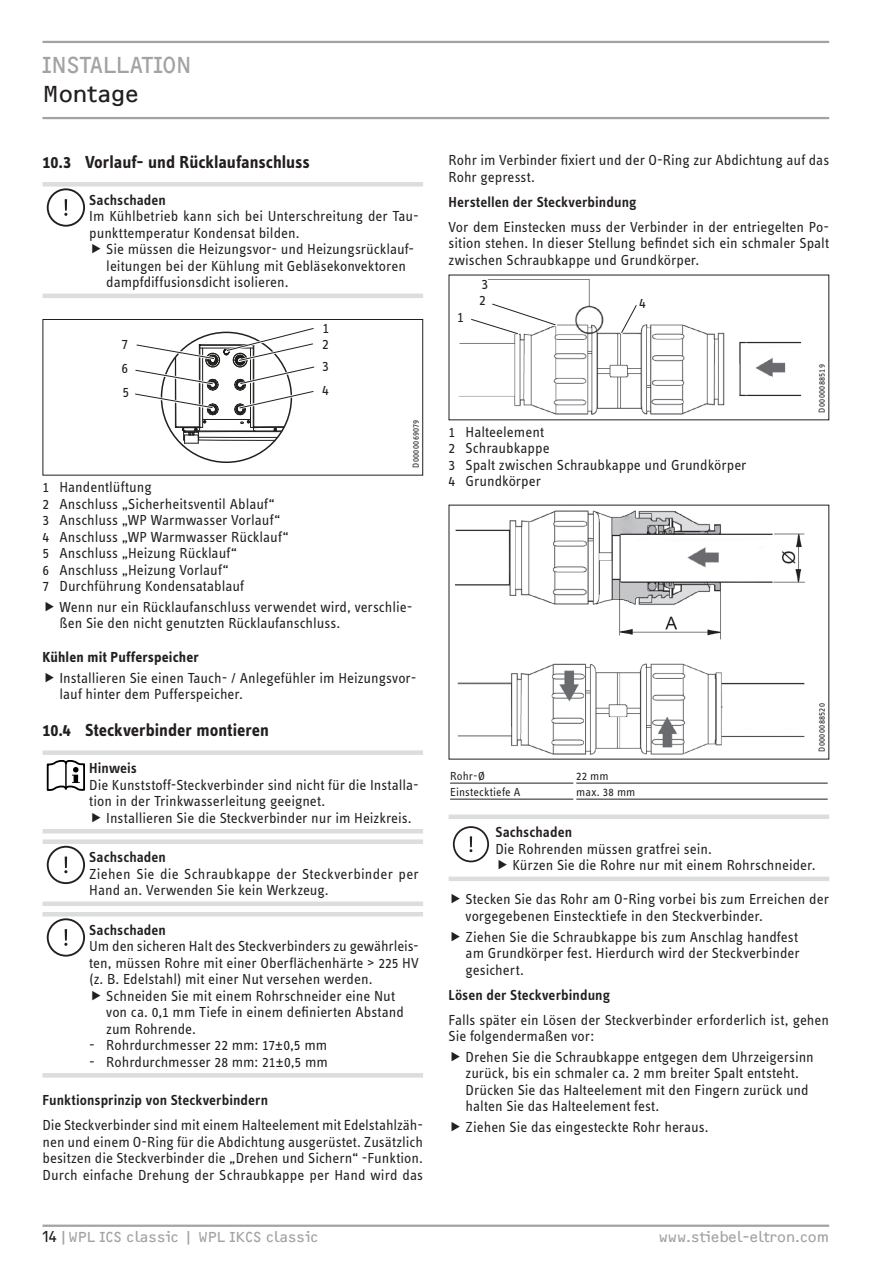
<style>
.page{position:relative;width:893px;height:1263px;background:#fff}
.page>*{position:absolute;margin:0;border:0;box-sizing:border-box;transform-origin:0 0}
.t1{font:24px "F2 FOCR Bczyk Com";color:#a1a3a6}
.t2{font:24px "F2 FOCR Bczyk Com";letter-spacing:-.01em;color:#231f20}
.t3{font:700 18px "STE Info Text";color:#231f20}
.t4{font:15px/16.5px "STE Info Text";color:#231f20}
.t5{font:600 15px "STE Info Text";letter-spacing:.005em;color:#231f20}
.t6{font:15px "F2 FOCR Bczyk Com";color:#a1a3a6}
.t7{font:700 15px "STE Info Text";letter-spacing:.005em;color:#231f20}
.t8{font:12px "STE Info Text";letter-spacing:.01em;color:#231f20}
.t9{font:9px "STE Info Text";letter-spacing:.035em;color:#231f20}
.s1{color:#231f20}
</style>
<div class="page">
<hr style="left:43px;top:41px;width:786px;height:2px;background:#a1a3a6">
<hr style="left:43px;top:117px;width:786px;height:2px;background:#a1a3a6">
<hr style="left:43px;top:1224px;width:786px;height:3px;background:#a1a3a6">
<div style="left:43px;top:182px;width:380px;height:5px;background:#dcdddf"></div>
<hr style="left:43px;top:294px;width:380px;height:4px;background:#dcdddf">
<svg style="left:47px;top:188px;width:38px;height:39px"></svg>
<div style="left:43px;top:319px;width:380px;height:156px;border:1px solid #231f20"></div>
<svg style="left:135px;top:328px;width:180px;height:116px"></svg>
<div style="left:43px;top:750px;width:380px;height:5px;background:#dcdddf"></div>
<hr style="left:43px;top:829px;width:380px;height:4px;background:#dcdddf">
<svg style="left:47px;top:760px;width:38px;height:31px"></svg>
<hr style="left:65px;top:763px;width:2px;height:25px;background:#000">
<div style="left:43px;top:839px;width:380px;height:5px;background:#dcdddf"></div>
<div style="left:43px;top:901px;width:380px;height:5px;background:#dcdddf"></div>
<svg style="left:47px;top:846px;width:38px;height:38px"></svg>
<hr style="left:43px;top:912px;width:380px;height:4px;background:#dcdddf">
<hr style="left:43px;top:1073px;width:380px;height:4px;background:#dcdddf">
<svg style="left:47px;top:918px;width:38px;height:39px"></svg>
<img style="left:458px;top:279px;width:344px;height:136px">
<div style="left:470px;top:318px;width:49px;height:17px;background:#fff"></div>
<svg style="left:471px;top:303px;width:85px;height:31px"></svg>
<div style="left:620px;top:304px;width:18px;height:30px;background:#fff"></div>
<svg style="left:621px;top:305px;width:16px;height:29px"></svg>
<img style="left:455px;top:510px;width:350px;height:245px">
<hr style="left:450px;top:783px;width:123px;height:1px;background:#231f20">
<hr style="left:576px;top:783px;width:252px;height:1px;background:#231f20">
<hr style="left:450px;top:799px;width:123px;height:1px;background:#231f20">
<hr style="left:576px;top:799px;width:252px;height:1px;background:#231f20">
<div style="left:449px;top:814px;width:380px;height:5px;background:#dcdddf"></div>
<div style="left:449px;top:876px;width:380px;height:5px;background:#dcdddf"></div>
<svg style="left:453px;top:826px;width:36px;height:36px"></svg>
<h1 class="t1" style="left:43px;top:51px;width:22px">Installati</h1>
<h1 class="t1" style="left:162px;top:51px;width:26px">on</h1>
<h1 class="t2" style="left:43px;top:80px;width:98px">Montage</h1>
<p class="t3" style="left:43px;top:151px;width:269px">10.3 Vorlauf- und Rücklaufanschluss</p>
<p class="t5" style="left:89px;top:191px;width:78px">Sachschaden</p>
<p class="t4" style="left:89px;top:208px;width:331px">Im Kühlbetrieb kann sich bei Unterschreitung der Tau&shy;punkttemperatur Kondensat bilden.</p>
<p class="t4" style="left:106px;top:241px;width:309px">Sie müssen die Heizungsvor- und Heizungsrücklauf&shy;leitungen bei der Kühlung mit Gebläsekonvektoren dampfdiffusionsdicht isolieren.</p>
<p class="t4" style="left:323px;top:320px;width:8px">1</p>
<p class="t4" style="left:122px;top:335px;width:8px">7</p>
<p class="t4" style="left:322px;top:335px;width:8px">2</p>
<p class="t4" style="left:122px;top:356px;width:9px;line-height:24.2px">6<br>5</p>
<p class="t4" style="left:322px;top:358px;width:8px">3</p>
<p class="t4" style="left:322px;top:381px;width:8px">4</p>
<p class="t9" style="left:411px;top:468px;width:50px;rotate:-90deg">D0000069079</p>
<p class="t4" style="left:43px;top:479px;width:248px">1 Handentlüftung<br>2 Anschluss „Sicherheitsventil Ablauf“<br>3 Anschluss „WP Warmwasser Vorlauf“<br>4 Anschluss „WP Warmwasser Rücklauf“<br>5 Anschluss „Heizung Rücklauf“<br>6 Anschluss „Heizung Vorlauf“<br>7 Durchführung Kondensatablauf</p>
<p class="t4" style="left:60px;top:598px;width:354px">Wenn nur ein Rücklaufanschluss verwendet wird, verschlie&shy;ßen Sie den nicht genutzten Rücklaufanschluss.</p>
<p class="t7" style="left:43px;top:648px;width:158px">Kühlen mit Pufferspeicher</p>
<p class="t4" style="left:60px;top:669px;width:359px">Installieren Sie einen Tauch- / Anlegefühler im Heizungsvor&shy;lauf hinter dem Pufferspeicher.</p>
<p class="t3" style="left:43px;top:719px;width:228px">10.4 Steckverbinder montieren</p>
<p class="t5" style="left:89px;top:759px;width:49px">Hinweis</p>
<p class="t4" style="left:89px;top:776px;width:331px">Die Kunststoff-Steckverbinder sind nicht für die Installa&shy;tion in der Trinkwasserleitung geeignet.</p>
<p class="t4" style="left:106px;top:809px;width:307px">Installieren Sie die Steckverbinder nur im Heizkreis.</p>
<p class="t5" style="left:89px;top:849px;width:78px">Sachschaden</p>
<p class="t4" style="left:89px;top:865px;width:331px">Ziehen Sie die Schraubkappe der Steckverbinder per<br>Hand an. Verwenden Sie kein Werkzeug.</p>
<p class="t5" style="left:89px;top:921px;width:78px">Sachschaden</p>
<p class="t4" style="left:89px;top:938px;width:331px">Um den sicheren Halt des Steckverbinders zu gewährleis-</p>
<p class="t4" style="left:89px;top:954px;width:331px">ten, müssen Rohre mit einer Oberflächenhärte &gt; 225 HV</p>
<p class="t4" style="left:89px;top:971px;width:285px">(z. B. Edelstahl) mit einer Nut versehen werden.</p>
<p class="t4" style="left:106px;top:987px;width:290px">Schneiden Sie mit einem Rohrschneider eine Nut</p>
<p class="t4" style="left:106px;top:1004px;width:299px">von ca. 0,1 mm Tiefe in einem definierten Abstand</p>
<p class="t4" style="left:106px;top:1020px;width:91px">zum Rohrende.</p>
<p class="t4" style="left:89px;top:1037px;width:240px">- Rohrdurchmesser 22 mm: 17±0,5 mm</p>
<p class="t4" style="left:89px;top:1053px;width:240px">- Rohrdurchmesser 28 mm: 21±0,5 mm</p>
<p class="t5" style="left:43px;top:1091px;width:227px">Funktionsprinzip von Steckverbindern</p>
<p class="t4" style="left:43px;top:1117px;width:382px;text-align:justify">Die Steckverbinder sind mit einem Halteelement mit Edelstahlzäh&shy;nen und einem O-Ring für die Abdichtung ausgerüstet. Zusätzlich besitzen die Steckverbinder die „Drehen und Sichern“ -Funktion.<br>Durch einfache Drehung der Schraubkappe per Hand wird das</p>
<p class="t4" style="left:449px;top:152px;width:382px">Rohr im Verbinder fixiert und der O-Ring zur Abdichtung auf das<br>Rohr gepresst.</p>
<p class="t5" style="left:449px;top:193px;width:189px">Herstellen der Steckverbindung</p>
<p class="t4" style="left:449px;top:218px;width:382px;text-align:justify">Vor dem Einstecken muss der Verbinder in der entriegelten Po&shy;sition stehen. In dieser Stellung befindet sich ein schmaler Spalt zwischen Schraubkappe und Grundkörper.</p>
<p class="t4" style="left:457px;top:308px;width:8px">1</p>
<p class="t4" style="left:482px;top:275px;width:8px">3</p>
<p class="t4" style="left:479px;top:291px;width:8px">2</p>
<p class="t4" style="left:639px;top:295px;width:8px">4</p>
<p class="t4" style="left:449px;top:423px;width:299px">1 Halteelement<br>2 Schraubkappe<br>3 Spalt zwischen Schraubkappe und Grundkörper<br>4 Grundkörper</p>
<p class="t9" style="left:817px;top:413px;width:50px;rotate:-90deg">D0000088519</p>
<p class="t9" style="left:817px;top:752px;width:50px;rotate:-90deg">D0000088520</p>
<p class="t8" style="left:450px;top:769px;width:36px">Rohr-Ø</p>
<p class="t8" style="left:576px;top:769px;width:34px">22 mm</p>
<p class="t8" style="left:450px;top:785px;width:72px">Einstecktiefe A</p>
<p class="t8" style="left:576px;top:785px;width:61px">max. 38 mm</p>
<p class="t5" style="left:495px;top:824px;width:78px">Sachschaden</p>
<p class="t4" style="left:512px;top:840px;width:305px;text-indent:-17px">Die Rohrenden müssen gratfrei sein.<br>Kürzen Sie die Rohre nur mit einem Rohrschneider.</p>
<p class="t4" style="left:466px;top:891px;width:365px">Stecken Sie das Rohr am O-Ring vorbei bis zum Erreichen der vorgegebenen Einstecktiefe in den Steckverbinder.</p>
<p class="t4" style="left:466px;top:928px;width:336px;text-align:justify">Ziehen Sie die Schraubkappe bis zum Anschlag handfest am Grundkörper fest. Hierdurch wird der Steckverbinder gesichert.</p>
<p class="t5" style="left:449px;top:986px;width:163px">Lösen der Steckverbindung</p>
<p class="t4" style="left:449px;top:1011px;width:382px">Falls später ein Lösen der Steckverbinder erforderlich ist, gehen<br>Sie folgendermaßen vor:</p>
<p class="t4" style="left:466px;top:1048px;width:350px">Drehen Sie die Schraubkappe entgegen dem Uhrzeigersinn zurück, bis ein schmaler ca. 2 mm breiter Spalt entsteht.<br>Drücken Sie das Halteelement mit den Fingern zurück und halten Sie das Halteelement fest.</p>
<p class="t4" style="left:466px;top:1119px;width:245px">Ziehen Sie das eingesteckte Rohr heraus.</p>
<p class="t6" style="left:43px;top:1228px;width:277px"><span class="s1">14</span>|WPL ICS classic | WPL IKCS classic</p>
<p class="t6" style="left:659px;top:1228px;width:172px">www.stiebel-eltron.com</p>
</div>
